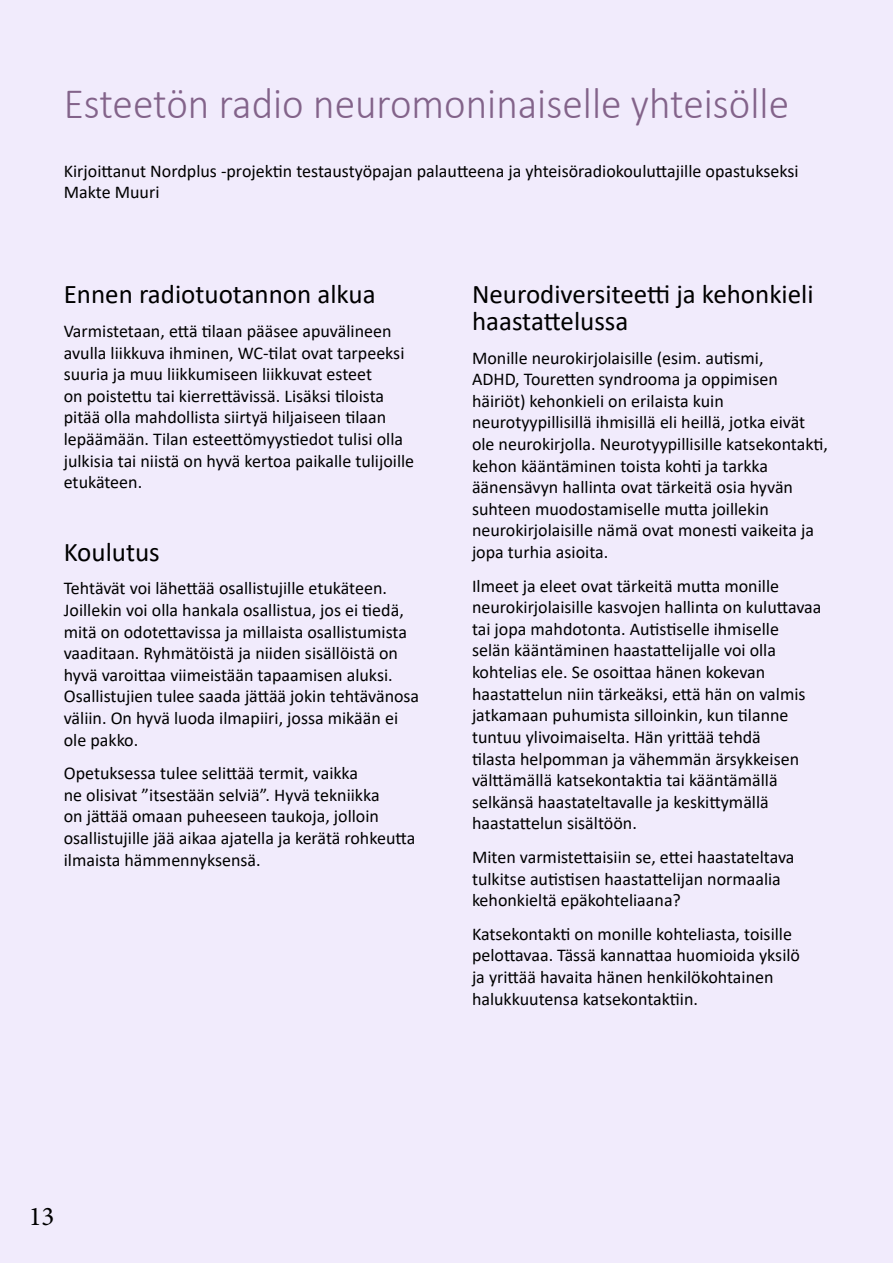
<style>
.page{position:relative;width:893px;height:1263px;background:#f1ebfc}
.page>*{position:absolute;margin:0;border:0;box-sizing:border-box;transform-origin:0 0}
.t1{font:300 43.5px "Calibri";color:#83638a;scale:.95 1}
.t2{font:27px/27px "Calibri";color:#000}
.t3{font:27px "Minion Pro";color:#000}
.t4{font:18px/21.6px "Calibri";color:#000}
</style>
<div class="page">
<h1 class="t1" style="left:64px;top:77px;width:765px">Esteetön radio neuromoninaiselle yhteisölle</h1>
<p class="t4" style="left:64px;top:160px;width:736px;line-height:21px">Kirjoittanut Nordplus -projektin testaustyöpajan palautteena ja yhteisöradiokouluttajille opastukseksi<br>Makte Muuri</p>
<h2 class="t2" style="left:64px;top:280px;width:313px">Ennen radiotuotannon alkua</h2>
<p class="t4" style="left:64px;top:320px;width:352px">Varmistetaan, että tilaan pääsee apuvälineen avulla liikkuva ihminen, WC-tilat ovat tarpeeksi suuria ja muu liikkumiseen liikkuvat esteet<br>on poistettu tai kierrettävissä. Lisäksi tiloista pitää olla mahdollista siirtyä hiljaiseen tilaan lepäämään. Tilan esteettömyystiedot tulisi olla julkisia tai niistä on hyvä kertoa paikalle tulijoille etukäteen.</p>
<h2 class="t2" style="left:64px;top:538px;width:98px">Koulutus</h2>
<p class="t4" style="left:64px;top:577px;width:357px">Tehtävät voi lähettää osallistujille etukäteen.<br>Joillekin voi olla hankala osallistua, jos ei tiedä, mitä on odotettavissa ja millaista osallistumista vaaditaan. Ryhmätöistä ja niiden sisällöistä on hyvä varoittaa viimeistään tapaamisen aluksi.<br>Osallistujien tulee saada jättää jokin tehtävänosa väliin. On hyvä luoda ilmapiiri, jossa mikään ei ole pakko.</p>
<p class="t4" style="left:64px;top:762px;width:353px">Opetuksessa tulee selittää termit, vaikka<br>ne olisivat ”itsestään selviä”. Hyvä tekniikka<br>on jättää omaan puheeseen taukoja, jolloin osallistujille jää aikaa ajatella ja kerätä rohkeutta ilmaista hämmennyksensä.</p>
<h2 class="t2" style="left:472px;top:280px;width:343px">Neurodiversiteetti ja kehonkieli haastattelussa</h2>
<p class="t4" style="left:472px;top:346px;width:358px">Monille neurokirjolaisille (esim. autismi,<br>ADHD, Touretten syndrooma ja oppimisen häiriöt) kehonkieli on erilaista kuin neurotyypillisillä ihmisillä eli heillä, jotka eivät ole neurokirjolla. Neurotyypillisille katsekontakti, kehon kääntäminen toista kohti ja tarkka äänensävyn hallinta ovat tärkeitä osia hyvän suhteen muodostamiselle mutta joillekin neurokirjolaisille nämä ovat monesti vaikeita ja jopa turhia asioita.</p>
<p class="t4" style="left:472px;top:574px;width:351px">Ilmeet ja eleet ovat tärkeitä mutta monille neurokirjolaisille kasvojen hallinta on kuluttavaa tai jopa mahdotonta. Autistiselle ihmiselle selän kääntäminen haastattelijalle voi olla kohtelias ele. Se osoittaa hänen kokevan haastattelun niin tärkeäksi, että hän on valmis jatkamaan puhumista silloinkin, kun tilanne tuntuu ylivoimaiselta. Hän yrittää tehdä<br>tilasta helpomman ja vähemmän ärsykkeisen välttämällä katsekontaktia tai kääntämällä selkänsä haastateltavalle ja keskittymällä haastattelun sisältöön.</p>
<p class="t4" style="left:472px;top:846px;width:324px">Miten varmistettaisiin se, ettei haastateltava tulkitse autistisen haastattelijan normaalia kehonkieltä epäkohteliaana?</p>
<p class="t4" style="left:472px;top:922px;width:330px">Katsekontakti on monille kohteliasta, toisille pelottavaa. Tässä kannattaa huomioida yksilö ja yrittää havaita hänen henkilökohtainen halukkuutensa katsekontaktiin.</p>
<h2 class="t3" style="left:29px;top:1198px;width:27px">13</h2>
</div>
